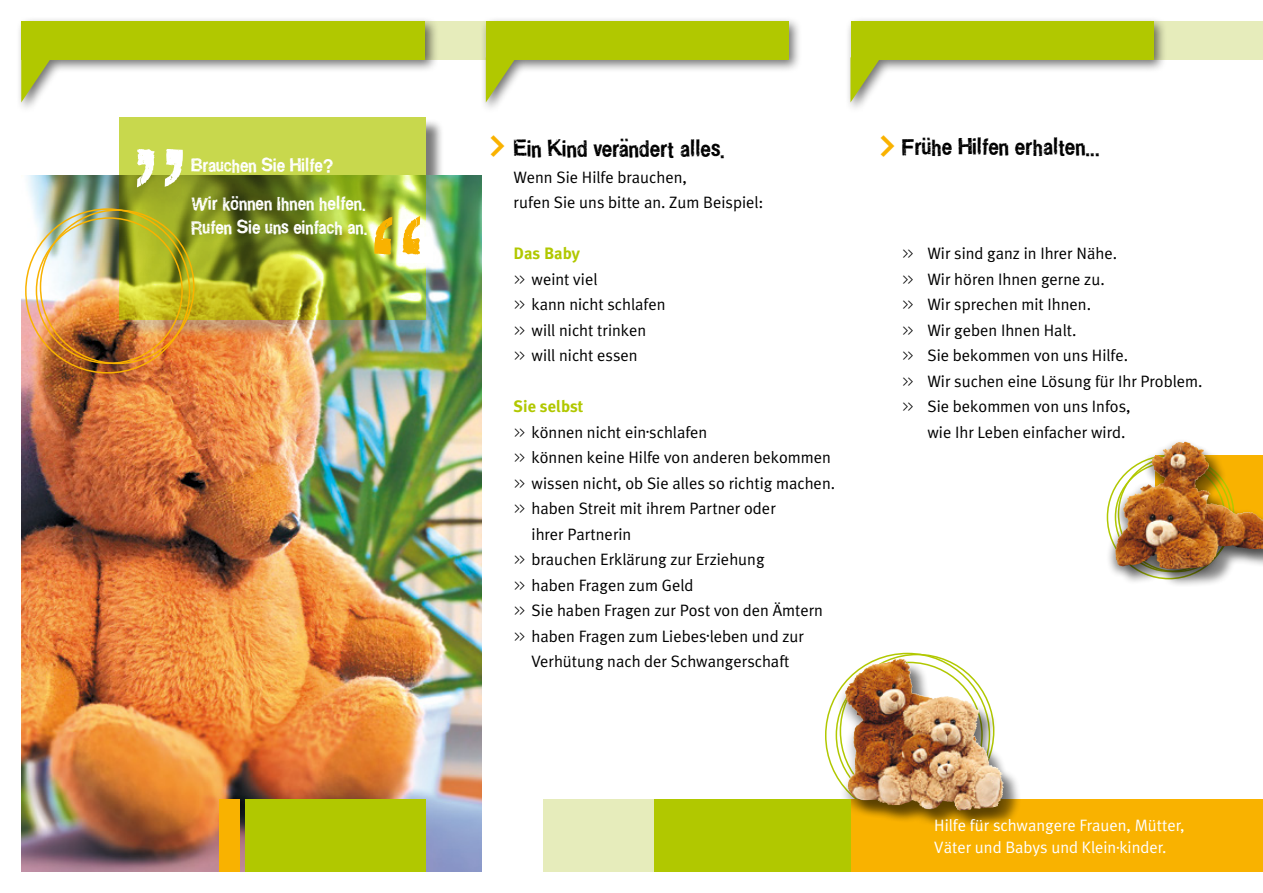
<style>
.page{position:relative;width:1263px;height:893px;background:#fff}
.page>*{position:absolute;margin:0;border:0;box-sizing:border-box;transform-origin:0 0}
.t1{font:135px "Ratbag";color:#f9b200}
.t2{font:135px "Ratbag";color:#fff}
.t3{font:38.85px "adventpro Bd 3";color:#f9b200}
.t4{font:24px "Ratbag";color:#000}
.t5{font:21px "Ratbag";color:#000}
.t6{font:19.5px/38.4px "Ratbag";color:#fff}
.t7{font:18px "Ratbag";color:#fff}
.t8{font:16.5px/25.5px "Meta Plus Normal";color:#000}
.t9{font:16.5px/22.5px "Meta Plus Normal";color:#fff}
.t10{font:700 16.5px "Meta Plus";color:#b1c800}
.s1{font-family:"adventpro Re";font-size:15px}
</style>
<div class="page">
<img style="left:21px;top:175px;width:461px;height:697px">
<div style="left:121px;top:119px;width:323px;height:219px;background:#000;opacity:.75"></div>
<img style="left:119px;top:117px;width:306px;height:202px">
<div style="left:1105px;top:437px;width:158px;height:143px;background:#000;opacity:.47"></div>
<div style="left:1118px;top:444px;width:145px;height:143px;background:#000;opacity:.47"></div>
<img style="left:1152px;top:441px;width:33px;height:42px">
<div style="left:318px;top:21px;width:453px;height:39px;background:#e6ecbb"></div>
<div style="left:868px;top:21px;width:395px;height:39px;background:#e6ecbb"></div>
<div style="left:16px;top:16px;width:423px;height:99px;background:#000;opacity:.55"></div>
<div style="left:21px;top:21px;width:404px;height:39px;background:#b1c800"></div>
<svg style="left:21px;top:60px;width:32px;height:42px"></svg>
<div style="left:481px;top:16px;width:322px;height:99px;background:#000;opacity:.55"></div>
<div style="left:486px;top:21px;width:303px;height:39px;background:#b1c800"></div>
<svg style="left:486px;top:60px;width:31px;height:42px"></svg>
<div style="left:845px;top:16px;width:322px;height:99px;background:#000;opacity:.55"></div>
<div style="left:850px;top:21px;width:303px;height:39px;background:#b1c800"></div>
<svg style="left:850px;top:56px;width:32px;height:46px"></svg>
<div style="left:245px;top:799px;width:181px;height:73px;background:#b1c800"></div>
<div style="left:219px;top:799px;width:20px;height:73px;background:#f9b200"></div>
<div style="left:838px;top:799px;width:425px;height:73px;background:#f9b200"></div>
<div style="left:835px;top:658px;width:177px;height:170px;background:#000;opacity:.31"></div>
<div style="left:847px;top:661px;width:174px;height:168px;background:#000;opacity:.47"></div>
<img style="left:845px;top:658px;width:54px;height:34px">
<div style="left:650px;top:799px;width:200px;height:73px;background:#b1c800"></div>
<div style="left:543px;top:799px;width:111px;height:73px;background:#e6ecbb"></div>
<h1 class="t2" style="left:187px;top:201px;width:56px;rotate:-180deg">“</h1>
<p class="t6" style="left:191px;top:147px;width:176px">Brauchen Sie Hilfe?<br>Wir konnen Ihnen helfen.</p>
<p class="t6" style="left:191px;top:209px;width:178px">Rufen Sie uns einfach an.</p>
<p class="t7" style="left:223px;top:199px;width:5px;rotate:-90deg">:</p>
<h1 class="t1" style="left:370px;top:202px;width:56px">“</h1>
<h2 class="t3" style="left:487px;top:123px;width:21px">&gt;</h2>
<h2 class="t3" style="left:877px;top:123px;width:21px">&gt;</h2>
<h3 class="t4" style="left:902px;top:137px;width:199px">Fruhe Hilfen erhalten...</h3>
<p class="t5" style="left:611px;top:142px;width:5px;rotate:-90deg">:</p>
<p class="t5" style="left:913px;top:141px;width:5px;rotate:-90deg">:</p>
<h3 class="t4" style="left:514px;top:139px;width:213px">Ein Kind verandert alles.</h3>
<p class="t8" style="left:514px;top:164px;width:251px">Wenn Sie Hilfe brauchen,<br>rufen Sie uns bitte an. Zum Beispiel:</p>
<p class="t10" style="left:514px;top:244px;width:68px">Das Baby</p>
<p class="t8" style="left:514px;top:266px;width:153px"><span class="s1">&gt;&gt;</span> weint viel<br><span class="s1">&gt;&gt;</span> kann nicht schlafen <span class="s1">&gt;&gt;</span> will nicht trinken<br><span class="s1">&gt;&gt;</span> will nicht essen</p>
<p class="t10" style="left:514px;top:397px;width:71px">Sie selbst</p>
<p class="t8" style="left:514px;top:419px;width:195px"><span class="s1">&gt;&gt;</span> können nicht ein<sup>•</sup>schlafen</p>
<p class="t8" style="left:514px;top:445px;width:319px"><span class="s1">&gt;&gt;</span> können keine Hilfe von anderen bekommen</p>
<p class="t8" style="left:514px;top:470px;width:323px"><span class="s1">&gt;&gt;</span> wissen nicht, ob Sie alles so richtig machen.</p>
<p class="t8" style="left:514px;top:496px;width:264px"><span class="s1">&gt;&gt;</span> haben Streit mit ihrem Partner oder</p>
<p class="t8" style="left:532px;top:521px;width:101px">ihrer Partnerin</p>
<p class="t8" style="left:514px;top:547px;width:252px"><span class="s1">&gt;&gt;</span> brauchen Erklärung zur Erziehung</p>
<p class="t8" style="left:514px;top:572px;width:181px"><span class="s1">&gt;&gt;</span> haben Fragen zum Geld</p>
<p class="t8" style="left:514px;top:598px;width:311px"><span class="s1">&gt;&gt;</span> Sie haben Fragen zur Post von den Ämtern</p>
<p class="t8" style="left:514px;top:623px;width:292px"><span class="s1">&gt;&gt;</span> haben Fragen zum Liebes<sup>•</sup>leben und zur</p>
<p class="t8" style="left:532px;top:649px;width:259px">Verhütung nach der Schwangerschaft</p>
<p class="t8" style="left:902px;top:241px;width:217px"><span class="s1">&gt;&gt;</span> Wir sind ganz in Ihrer Nähe.</p>
<p class="t8" style="left:902px;top:266px;width:204px"><span class="s1">&gt;&gt;</span> Wir hören Ihnen gerne zu.</p>
<p class="t8" style="left:902px;top:292px;width:191px"><span class="s1">&gt;&gt;</span> Wir sprechen mit Ihnen.</p>
<p class="t8" style="left:902px;top:317px;width:176px"><span class="s1">&gt;&gt;</span> Wir geben Ihnen Halt.</p>
<p class="t8" style="left:902px;top:343px;width:228px"><span class="s1">&gt;&gt;</span> Sie bekommen von uns Hilfe.</p>
<p class="t8" style="left:902px;top:368px;width:302px"><span class="s1">&gt;&gt;</span> Wir suchen eine Lösung für Ihr Problem.</p>
<p class="t8" style="left:902px;top:394px;width:230px"><span class="s1">&gt;&gt;</span> Sie bekommen von uns Infos,</p>
<p class="t8" style="left:927px;top:419px;width:199px">wie Ihr Leben einfacher wird.</p>
<p class="t9" style="left:934px;top:813px;width:252px">Hilfe für schwangere Frauen, Mütter,<br>Väter und Babys und Klein<sup>•</sup>kinder.</p>
</div>
